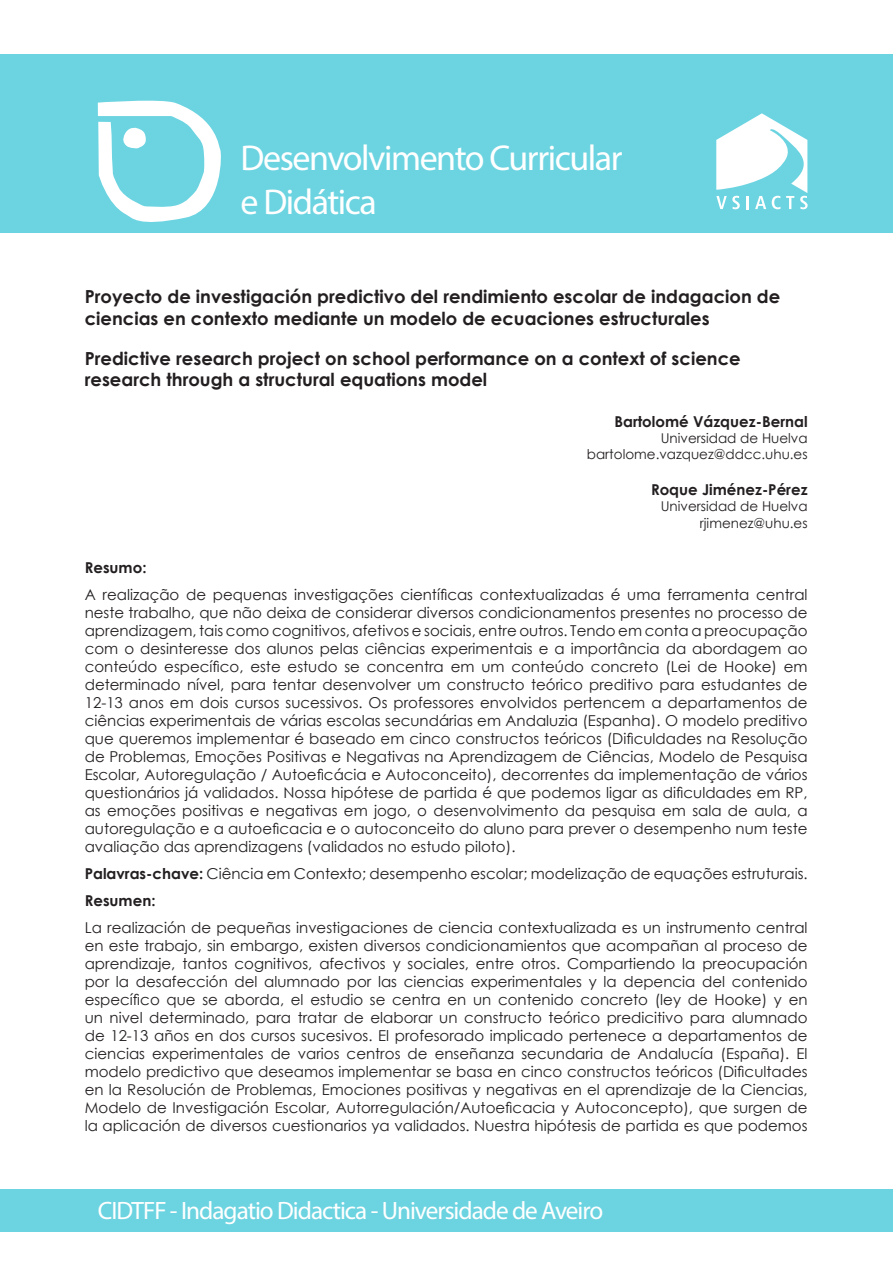
<style>
.page{position:relative;width:893px;height:1263px;background:#fff}
.page>*{position:absolute;margin:0;border:0;box-sizing:border-box;transform-origin:0 0}
.t1{font:36px/43.2px "Myriad Pro";letter-spacing:-.04em;color:#fff}
.t2{font:25.2px "Myriad Pro";letter-spacing:-.04em;color:#fff}
.t3{font:700 18px/21.6px "Century Gothic";color:#231f20}
.t4{font:15px/18px "Century Gothic";color:#231f20;text-align:justify}
.t5{font:700 15px "Century Gothic";color:#231f20}
.t6{font:13.5px/16.2px "Century Gothic";color:#231f20;text-align:right}
.s1{font-weight:700}
</style>
<div class="page">
<div style="left:0;top:54px;width:893px;height:179px;background:#6cd4e1"></div>
<div style="left:0;top:1189px;width:893px;height:43px;background:#6cd4e1"></div>
<svg style="left:98px;top:100px;width:123px;height:122px"></svg>
<svg style="left:716px;top:113px;width:92px;height:96px"></svg>
<h1 class="t1" style="left:241px;top:136px;width:384px">Desenvolvimento Curricular e Didática</h1>
<p class="t3" style="left:85px;top:285px;width:697px">Proyecto de investigación predictivo del rendimiento escolar de indagacion de ciencias en contexto mediante un modelo de ecuaciones estructurales</p>
<p class="t3" style="left:85px;top:346px;width:657px">Predictive research project on school performance on a context of science research through a structural equations model</p>
<p class="t5" style="left:614px;top:410px;width:195px">Bartolomé Vázquez-Bernal</p>
<p class="t6" style="left:587px;top:430px;width:222px">Universidad de Huelva bartolome.vazquez@ddcc.uhu.es</p>
<p class="t5" style="left:651px;top:478px;width:158px">Roque Jiménez-Pérez</p>
<p class="t6" style="left:661px;top:498px;width:148px">Universidad de Huelva rjimenez@uhu.es</p>
<p class="t5" style="left:85px;top:556px;width:63px">Resumo:</p>
<p class="t4" style="left:85px;top:585px;width:724px">A realização de pequenas investigações científicas contextualizadas é uma ferramenta central neste trabalho, que não deixa de considerar diversos condicionamentos presentes no processo de aprendizagem, tais como cognitivos, afetivos e sociais, entre outros. Tendo em conta a preocupação com o desinteresse dos alunos pelas ciências experimentais e a importância da abordagem ao conteúdo específico, este estudo se concentra em um conteúdo concreto (Lei de Hooke) em determinado nível, para tentar desenvolver um constructo teórico preditivo para estudantes de 12-13 anos em dois cursos sucessivos. Os professores envolvidos pertencem a departamentos de ciências experimentais de várias escolas secundárias em Andaluzia (Espanha). O modelo preditivo que queremos implementar é baseado em cinco constructos teóricos (Dificuldades na Resolução de Problemas, Emoções Positivas e Negativas na Aprendizagem de Ciências, Modelo de Pesquisa Escolar, Autoregulação / Autoeficácia e Autoconceito), decorrentes da implementação de vários questionários já validados. Nossa hipótese de partida é que podemos ligar as dificuldades em RP, as emoções positivas e negativas em jogo, o desenvolvimento da pesquisa em sala de aula, a autoregulação e a autoeficacia e o autoconceito do aluno para prever o desempenho num teste avaliação das aprendizagens (validados no estudo piloto).</p>
<p class="t4" style="left:85px;top:859px;width:724px;line-height:27px"><span class="s1">Palavras-chave:</span> Ciência em Contexto; desempenho escolar; modelização de equações estruturais.<br><span class="s1">Resumen:</span></p>
<p class="t4" style="left:85px;top:918px;width:724px">La realización de pequeñas investigaciones de ciencia contextualizada es un instrumento central en este trabajo, sin embargo, existen diversos condicionamientos que acompañan al proceso de aprendizaje, tantos cognitivos, afectivos y sociales, entre otros. Compartiendo la preocupación por la desafección del alumnado por las ciencias experimentales y la depencia del contenido específico que se aborda, el estudio se centra en un contenido concreto (ley de Hooke) y en un nivel determinado, para tratar de elaborar un constructo teórico predicitivo para alumnado de 12-13 años en dos cursos sucesivos. El profesorado implicado pertenece a departamentos de ciencias experimentales de varios centros de enseñanza secundaria de Andalucía (España). El modelo predictivo que deseamos implementar se basa en cinco constructos teóricos (Dificultades en la Resolución de Problemas, Emociones positivas y negativas en el aprendizaje de la Ciencias, Modelo de Investigación Escolar, Autorregulación/Autoeficacia y Autoconcepto), que surgen de la aplicación de diversos cuestionarios ya validados. Nuestra hipótesis de partida es que podemos</p>
<h2 class="t2" style="left:98px;top:1194px;width:507px">CIDTFF - Indagatio Didactica - Universidade de Aveiro</h2>
</div>
